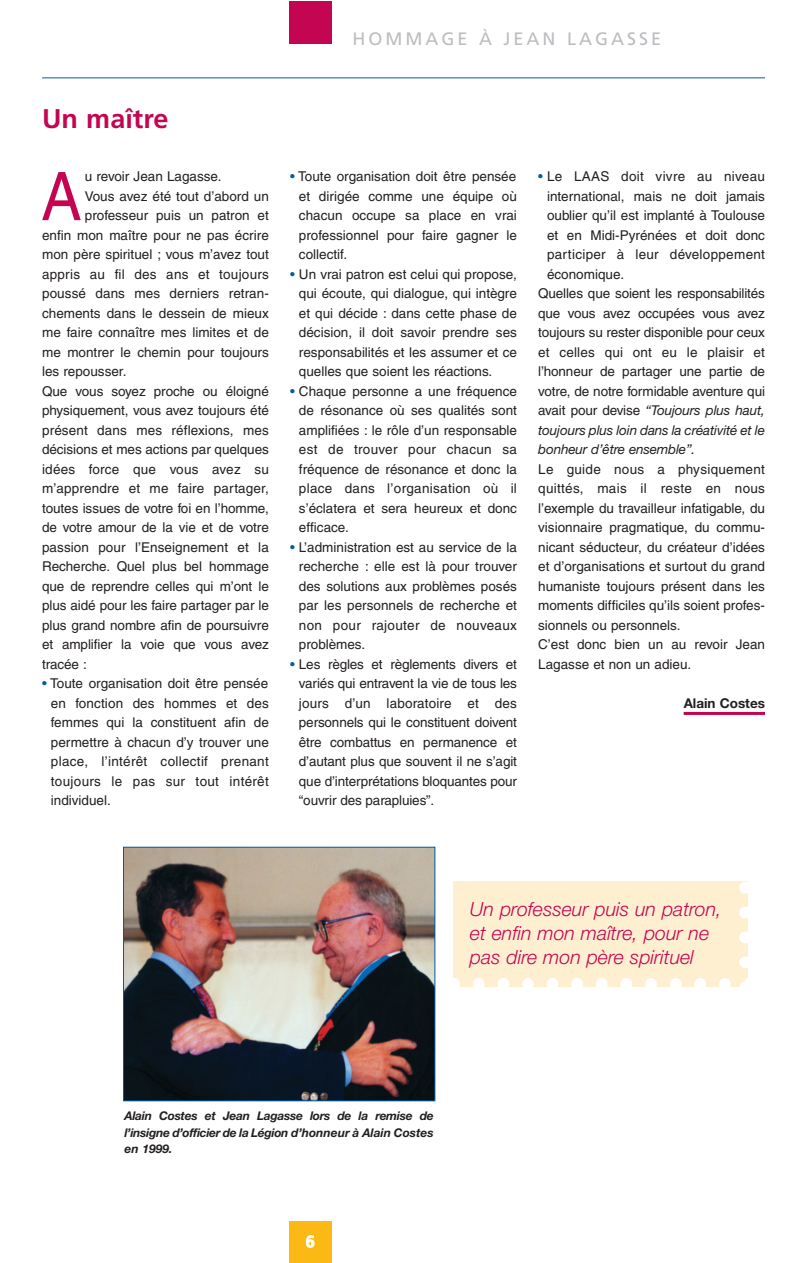
<style>
.page{position:relative;width:808px;height:1263px;background:#fff}
.page>*{position:absolute;margin:0;border:0;box-sizing:border-box;transform-origin:0 0}
.t1{font:66.9px "Helvetica";color:#c30552;scale:.9 1}
.t2{font:700 27px "Frutiger";color:#c30552}
.t3{font:italic 300 19.5px/24px "Helvetica Neue";color:#c30552}
.t4{font:18px "Frutiger";letter-spacing:.165em;color:#bcbdc0}
.t5{font:700 16.5px "Frutiger";color:#fff}
.t6{font:13.5px/19.5px "Helvetica";color:#231f20;text-align:justify}
.t7{font:italic 13.5px/19.5px "Helvetica Neue";letter-spacing:-.01em;color:#231f20;text-align:justify}
.t8{font:13.5px "Helvetica";letter-spacing:.02em;color:#231f20}
.t9{font:700 13.5px "Helvetica Neue";color:#231f20}
.t10{font:italic 700 12px/16.5px "Helvetica Neue";letter-spacing:-.02em;color:#231f20;text-align:justify}
.s1{color:#005d9c}
.s2{font-family:"Helvetica";font-style:normal}
</style>
<div class="page">
<div style="left:289px;top:1222px;width:42px;height:41px;background:#fcb814"></div>
<div style="left:289px;top:1px;width:42px;height:43px;background:#c30552"></div>
<hr style="left:42px;top:78px;width:723px;height:1px;background:#005d9c">
<hr style="left:684px;top:712px;width:81px;height:3px;background:#c30552">
<img style="left:125px;top:849px;width:308px;height:250px">
<div style="left:123px;top:847px;width:312px;height:254px;border:1px solid #005d9c"></div>
<div style="left:453px;top:881px;width:295px;height:105px;background:#feefd0"></div>
<svg style="left:453px;top:906px;width:295px;height:81px"></svg>
<svg style="left:739px;top:882px;width:9px;height:12px"></svg>
<h3 class="t4" style="left:352px;top:31px;width:310px">HOMMAGE À JEAN LAGASSE</h3>
<h2 class="t2" style="left:42px;top:108px;width:128px">Un maître</h2>
<h1 class="t1" style="left:41px;top:172px;width:46px">A</h1>
<p class="t6" style="left:85px;top:168px;width:138px">u revoir Jean Lagasse.</p>
<p class="t6" style="left:85px;top:187px;width:186px">Vous avez été tout d’abord un</p>
<p class="t6" style="left:85px;top:207px;width:186px">professeur puis un patron et</p>
<p class="t6" style="left:42px;top:226px;width:228px">enfin mon maître pour ne pas écrire</p>
<p class="t6" style="left:42px;top:246px;width:228px">mon père spirituel ; vous m’avez tout</p>
<p class="t6" style="left:42px;top:265px;width:228px">appris au fil des ans et toujours</p>
<p class="t6" style="left:42px;top:285px;width:228px">poussé dans mes derniers retran-</p>
<p class="t6" style="left:42px;top:304px;width:228px">chements dans le dessein de mieux</p>
<p class="t6" style="left:42px;top:324px;width:228px">me faire connaître mes limites et de</p>
<p class="t6" style="left:42px;top:343px;width:228px">me montrer le chemin pour toujours</p>
<p class="t6" style="left:42px;top:363px;width:86px">les repousser.</p>
<p class="t6" style="left:42px;top:382px;width:228px">Que vous soyez proche ou éloigné</p>
<p class="t6" style="left:42px;top:402px;width:228px">physiquement, vous avez toujours été</p>
<p class="t6" style="left:42px;top:421px;width:228px">présent dans mes réflexions, mes</p>
<p class="t6" style="left:42px;top:441px;width:228px">décisions et mes actions par quelques</p>
<p class="t6" style="left:42px;top:460px;width:228px">idées force que vous avez su</p>
<p class="t6" style="left:42px;top:480px;width:228px">m’apprendre et me faire partager,</p>
<p class="t6" style="left:42px;top:499px;width:228px">toutes issues de votre foi en l’homme,</p>
<p class="t6" style="left:42px;top:519px;width:228px">de votre amour de la vie et de votre</p>
<p class="t6" style="left:42px;top:538px;width:228px">passion pour l’Enseignement et la</p>
<p class="t6" style="left:42px;top:558px;width:228px">Recherche. Quel plus bel hommage</p>
<p class="t6" style="left:42px;top:577px;width:228px">que de reprendre celles qui m’ont le</p>
<p class="t6" style="left:42px;top:597px;width:228px">plus aidé pour les faire partager par le</p>
<p class="t6" style="left:42px;top:616px;width:228px">plus grand nombre afin de poursuivre</p>
<p class="t6" style="left:42px;top:636px;width:228px">et amplifier la voie que vous avez</p>
<p class="t6" style="left:42px;top:655px;width:46px">tracée :</p>
<p class="t6" style="left:51px;top:675px;width:219px;text-indent:-9px"><span class="s1">•</span> Toute organisation doit être pensée en fonction des hommes et des femmes qui la constituent afin de permettre à chacun d’y trouver une place, l’intérêt collectif prenant toujours le pas sur tout intérêt individuel.</p>
<p class="t6" style="left:299px;top:168px;width:219px;text-indent:-9px"><span class="s1">•</span> Toute organisation doit être pensée et dirigée comme une équipe où chacun occupe sa place en vrai professionnel pour faire gagner le collectif.</p>
<p class="t6" style="left:299px;top:265px;width:219px;text-indent:-9px"><span class="s1">•</span> Un vrai patron est celui qui propose, qui écoute, qui dialogue, qui intègre et qui décide : dans cette phase de décision, il doit savoir prendre ses responsabilités et les assumer et ce quelles que soient les réactions.</p>
<p class="t6" style="left:299px;top:382px;width:219px;text-indent:-9px"><span class="s1">•</span> Chaque personne a une fréquence de résonance où ses qualités sont amplifiées : le rôle d’un responsable est de trouver pour chacun sa fréquence de résonance et donc la place dans l’organisation où il s’éclatera et sera heureux et donc efficace.</p>
<p class="t6" style="left:299px;top:538px;width:219px;text-indent:-9px"><span class="s1">•</span> L’administration est au service de la recherche : elle est là pour trouver des solutions aux problèmes posés par les personnels de recherche et non pour rajouter de nouveaux problèmes.</p>
<p class="t6" style="left:299px;top:655px;width:219px;text-indent:-9px"><span class="s1">•</span> Les règles et règlements divers et variés qui entravent la vie de tous les jours d’un laboratoire et des personnels qui le constituent doivent être combattus en permanence et d’autant plus que souvent il ne s’agit que d’interprétations bloquantes pour “ouvrir des parapluies”.</p>
<p class="t8" style="left:538px;top:171px;width:228px"><span class="s1">•</span> Le LAAS doit vivre au niveau</p>
<p class="t6" style="left:547px;top:187px;width:219px">international, mais ne doit jamais</p>
<p class="t6" style="left:547px;top:207px;width:219px">oublier qu’il est implanté à Toulouse</p>
<p class="t6" style="left:547px;top:226px;width:219px">et en Midi-Pyrénées et doit donc</p>
<p class="t8" style="left:547px;top:249px;width:219px">participer à leur développement</p>
<p class="t6" style="left:547px;top:265px;width:79px">économique.</p>
<p class="t6" style="left:538px;top:285px;width:228px">Quelles que soient les responsabilités</p>
<p class="t6" style="left:538px;top:304px;width:228px">que vous avez occupées vous avez</p>
<p class="t6" style="left:538px;top:324px;width:228px">toujours su rester disponible pour ceux</p>
<p class="t6" style="left:538px;top:343px;width:228px">et celles qui ont eu le plaisir et</p>
<p class="t6" style="left:538px;top:363px;width:228px">l’honneur de partager une partie de</p>
<p class="t6" style="left:538px;top:382px;width:228px">votre, de notre formidable aventure qui</p>
<p class="t7" style="left:538px;top:402px;width:228px"><span class="s2">avait pour devise</span> “Toujours plus haut, toujours plus loin dans la créativité et le bonheur d’être ensemble”.</p>
<p class="t6" style="left:538px;top:460px;width:228px;text-align:left">Le guide nous a physiquement quittés, mais il reste en nous l’exemple du travailleur infatigable, du visionnaire pragmatique, du commu&shy;nicant séducteur, du créateur d’idées et d’organisations et surtout du grand humaniste toujours présent dans les moments difficiles qu’ils soient profes&shy;sionnels ou personnels.<br>C’est donc bien un au revoir Jean Lagasse et non un adieu.</p>
<p class="t9" style="left:684px;top:698px;width:83px">Alain Costes</p>
<h3 class="t3" style="left:470px;top:899px;width:253px">Un professeur puis un patron, et enfin mon maître, pour ne pas dire mon père spirituel</h3>
<p class="t10" style="left:124px;top:1109px;width:311px">Alain Costes et Jean Lagasse lors de la remise de l’insigne d’officier de la Légion d’honneur à Alain Costes en 1999.</p>
<p class="t5" style="left:306px;top:1235px;width:11px">6</p>
</div>
